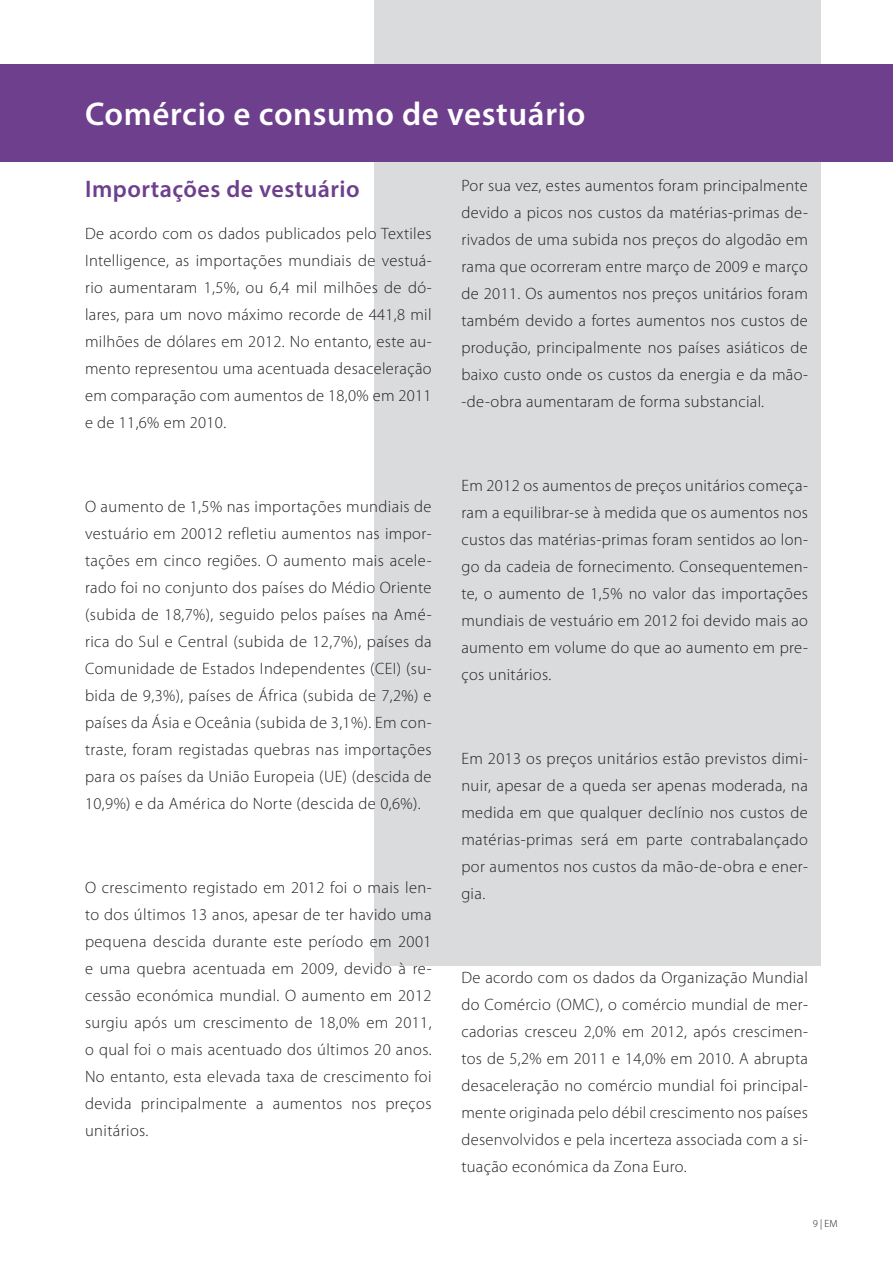
<style>
.page{position:relative;width:893px;height:1263px;background:#fff}
.page>*{position:absolute;margin:0;border:0;box-sizing:border-box;transform-origin:0 0}
.t1{font:600 33px "Myriad Pro";letter-spacing:.02em;color:#fff}
.t2{font:600 24px "Myriad Pro";letter-spacing:.02em;color:#6d3f8d}
.t3{font:300 16.5px/27px "Myriad Pro";letter-spacing:.02em;color:#231f20;text-align:justify}
.t4{font:300 10.5px "Myriad Pro";color:#231f20}
</style>
<div class="page">
<div style="left:374px;top:0;width:447px;height:966px;background:#dadbdc"></div>
<div style="left:0;top:64px;width:893px;height:98px;background:#6d3f8d"></div>
<h1 class="t1" style="left:85px;top:93px;width:502px">Comércio e consumo de vestuário</h1>
<h2 class="t2" style="left:85px;top:173px;width:276px">Importações de vestuário</h2>
<p class="t3" style="left:85px;top:220px;width:348px">De acordo com os dados publicados pelo Textiles Intelligence, as importações mundiais de vestuá&shy;rio aumentaram 1,5%, ou 6,4 mil milhões de dó&shy;lares, para um novo máximo recorde de 441,8 mil milhões de dólares em 2012. No entanto, este au&shy;mento representou uma acentuada desaceleração em comparação com aumentos de 18,0% em 2011 e de 11,6% em 2010.</p>
<p class="t3" style="left:85px;top:493px;width:348px">O aumento de 1,5% nas importações mundiais de vestuário em 20012 refletiu aumentos nas impor&shy;tações em cinco regiões. O aumento mais acele&shy;rado foi no conjunto dos países do Médio Oriente (subida de 18,7%), seguido pelos países na Amé&shy;rica do Sul e Central (subida de 12,7%), países da Comunidade de Estados Independentes (CEI) (su&shy;bida de 9,3%), países de África (subida de 7,2%) e países da Ásia e Oceânia (subida de 3,1%). Em con&shy;traste, foram registadas quebras nas importações para os países da União Europeia (UE) (descida de 10,9%) e da América do Norte (descida de 0,6%).</p>
<p class="t3" style="left:85px;top:874px;width:348px">O crescimento registado em 2012 foi o mais len&shy;to dos últimos 13 anos, apesar de ter havido uma pequena descida durante este período em 2001 e uma quebra acentuada em 2009, devido à re&shy;cessão económica mundial. O aumento em 2012 surgiu após um crescimento de 18,0% em 2011, o qual foi o mais acentuado dos últimos 20 anos.<br>No entanto, esta elevada taxa de crescimento foi devida principalmente a aumentos nos preços unitários.</p>
<p class="t3" style="left:461px;top:172px;width:348px">Por sua vez, estes aumentos foram principalmente devido a picos nos custos da matérias-primas de&shy;rivados de uma subida nos preços do algodão em rama que ocorreram entre março de 2009 e março de 2011. Os aumentos nos preços unitários foram também devido a fortes aumentos nos custos de produção, principalmente nos países asiáticos de baixo custo onde os custos da energia e da mão--de-obra aumentaram de forma substancial.</p>
<p class="t3" style="left:461px;top:472px;width:348px">Em 2012 os aumentos de preços unitários começa&shy;ram a equilibrar-se à medida que os aumentos nos custos das matérias-primas foram sentidos ao lon&shy;go da cadeia de fornecimento. Consequentemen&shy;te, o aumento de 1,5% no valor das importações mundiais de vestuário em 2012 foi devido mais ao aumento em volume do que ao aumento em pre&shy;ços unitários.</p>
<p class="t3" style="left:461px;top:745px;width:348px">Em 2013 os preços unitários estão previstos dimi&shy;nuir, apesar de a queda ser apenas moderada, na medida em que qualquer declínio nos custos de matérias-primas será em parte contrabalançado por aumentos nos custos da mão-de-obra e ener&shy;gia.</p>
<p class="t3" style="left:461px;top:964px;width:348px">De acordo com os dados da Organização Mundial do Comércio (OMC), o comércio mundial de mer&shy;cadorias cresceu 2,0% em 2012, após crescimen&shy;tos de 5,2% em 2011 e 14,0% em 2010. A abrupta desaceleração no comércio mundial foi principal&shy;mente originada pelo débil crescimento nos países desenvolvidos e pela incerteza associada com a si&shy;tuação económica da Zona Euro.</p>
<p class="t4" style="left:813px;top:1218px;width:27px">9 | EM</p>
</div>
